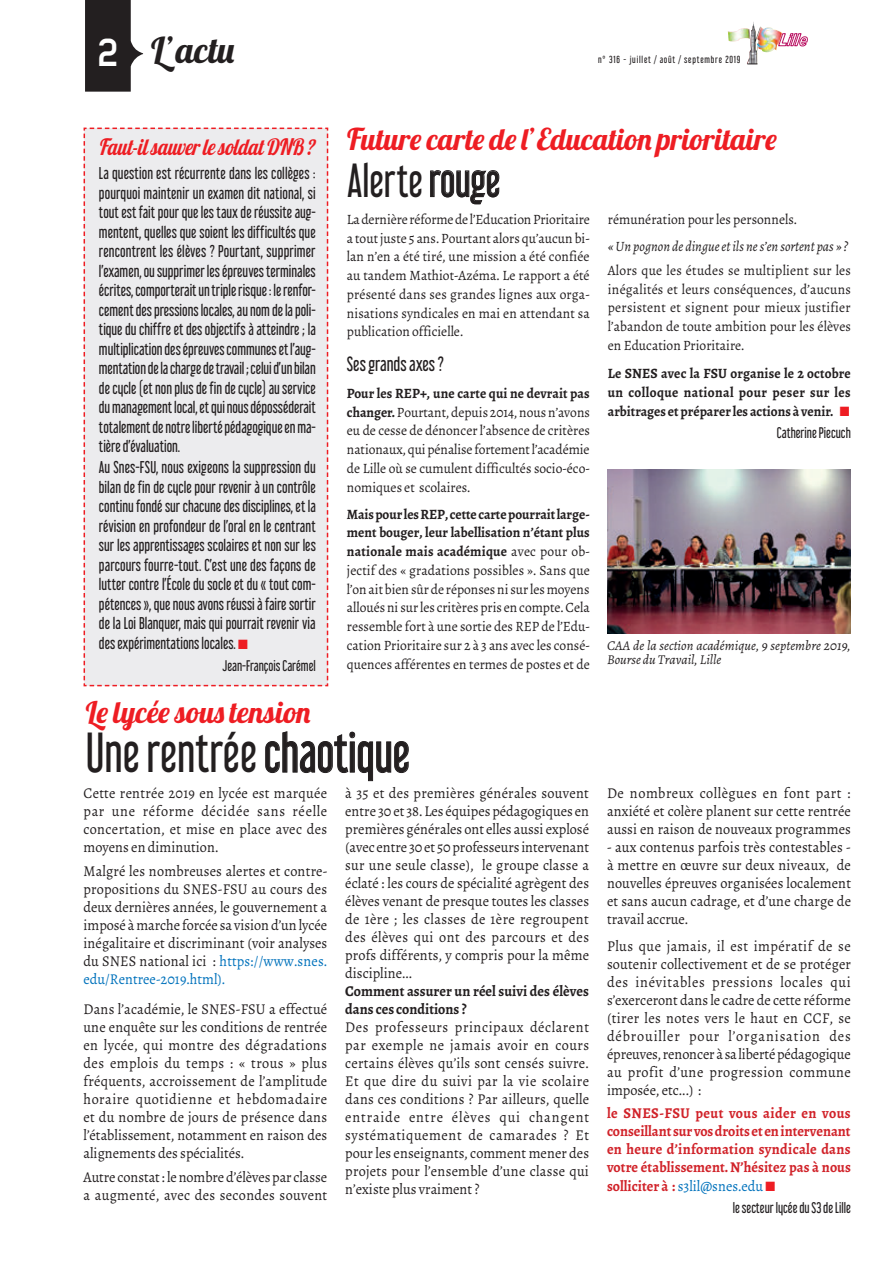
<style>
.page{position:relative;width:893px;height:1263px;background:#fff}
.page>*{position:absolute;margin:0;border:0;box-sizing:border-box;transform-origin:0 0}
.t1{font:49.5px "Libel Suit Rg";color:#231f20;scale:.92 1}
.t2{font:42px "Libel Suit Rg";color:#231f20;scale:.92 1}
.t3{font:35.85px "Lobster 1.4";color:#231f20}
.t4{font:30px "Lobster 1.4";color:#ee1d23}
.t5{font:22.5px "Lobster 1.4";letter-spacing:-.005em;color:#ee1d23;scale:.85 1}
.t6{font:18px "Libel Suit Rg";color:#231f20;scale:.95 1}
.t7{font:15px/18px "Alegreya";letter-spacing:.005em;color:#231f20;text-align:justify;scale:.95 1}
.t8{font:15px/19.5px "Libel Suit Rg";color:#231f20;text-align:justify;scale:.95 1}
.t9{font:700 15px/18px "Alegreya";letter-spacing:.005em;color:#d1232a;text-align:justify;scale:.95 1}
.t10{font:700 15px/18px "Alegreya";color:#231f20;scale:.95 1}
.t11{font:15px "Alegreya";color:#0072bc;scale:.95 1}
.t12{font:14.25px/18.8px "Alegreya";color:#231f20;text-align:justify;scale:.95 1}
.t13{font:700 14.25px/18.8px "Alegreya";color:#231f20;text-align:justify;scale:.95 1}
.t14{font:italic 14.25px "Alegreya";color:#231f20;scale:.95 1}
.t15{font:13.5px "Libel Suit Rg";color:#231f20;scale:.95 1}
.t16{font:italic 13.5px/13.5px "Alegreya";letter-spacing:.005em;color:#231f20}
.t17{font:9px "Libel Suit Rg";letter-spacing:.09em;color:#231f20}
.s1{font-family:"Lastwaerkbold";font-size:39px;color:#fff}
.s2{color:#ee1d23}
.s3{font-weight:700}
.s4{color:#0072bc}
.s5{font-weight:700;color:#d1232a}
</style>
<div class="page">
<img style="left:728px;top:22px;width:54px;height:42px">
<svg style="left:778px;top:33px;width:29px;height:13px"></svg>
<svg style="left:85px;top:0;width:58px;height:92px"></svg>
<svg style="left:430px;top:170px;width:70px;height:35px"></svg>
<svg style="left:265px;top:731px;width:144px;height:50px"></svg>
<div style="left:83px;top:127px;width:246px;height:560px;background:#ececee"></div>
<img style="left:607px;top:469px;width:243px;height:164px">
<h3 class="t3" style="left:98px;top:27px;width:139px"><span class="s1">2</span> L’actu</h3>
<h3 class="t5" style="left:99px;top:133px;width:260px">Faut-il sauver le soldat DNB ?</h3>
<p class="t8" style="left:99px;top:162px;width:230px">La question est récurrente dans les collèges : pourquoi maintenir un examen dit national, si tout est fait pour que les taux de réussite aug&shy;mentent, quelles que soient les difficultés que rencontrent les élèves ? Pourtant, supprimer l’examen, ou supprimer les épreuves terminales écrites, comporterait un triple risque: le renfor&shy;cement des pressions locales, au nom de la poli&shy;tique du chiffre et des objectifs à atteindre ; la multiplication des épreuves communes et l’aug&shy;mentation de la charge de travail ; celui d’un bilan de cycle (et non plus de fin de cycle) au service du management local, et qui nous déposséderait totalement de notre liberté pédagogique en ma&shy;tière d’évaluation.</p>
<p class="t8" style="left:99px;top:456px;width:230px">Au Snes-FSU, nous exigeons la suppression du bilan de fin de cycle pour revenir à un contrôle continu fondé sur chacune des disciplines, et la révision en profondeur de l’oral en le centrant sur les apprentissages scolaires et non sur les parcours fourre-tout. C’est une des façons de lutter contre l’École du socle et du « tout com&shy;pétences », que nous avons réussi à faire sortir de la Loi Blanquer, mais qui pourrait revenir via des expérimentations locales. <span class="s2">■</span></p>
<p class="t15" style="left:223px;top:655px;width:100px">Jean-François Carémel</p>
<p class="t17" style="left:598px;top:53px;width:144px">n° 316 - juillet / août / septembre 2019</p>
<h3 class="t4" style="left:347px;top:120px;width:431px">Future carte de l’Education prioritaire</h3>
<h2 class="t2" style="left:347px;top:146px;width:168px">Alerte rouge</h2>
<p class="t12" style="left:347px;top:210px;width:257px">La dernière réforme de l’Education Prioritaire a tout juste 5 ans. Pourtant alors qu’aucun bi&shy;lan n’en a été tiré, une mission a été confiée au tandem Mathiot-Azéma. Le rapport a été présenté dans ses grandes lignes aux orga&shy;nisations syndicales en mai en attendant sa publication officielle.</p>
<p class="t6" style="left:347px;top:349px;width:104px">Ses grands axes ?</p>
<p class="t12" style="left:347px;top:384px;width:257px"><span class="s3">Pour les REP+, une carte qui ne devrait pas changer.</span> Pourtant, depuis 2014, nous n’avons eu de cesse de dénoncer l’absence de critères nationaux, qui pénalise fortement l’académie de Lille où se cumulent difficultés socio-éco&shy;nomiques et scolaires.</p>
<p class="t12" style="left:347px;top:504px;width:257px"><span class="s3">Mais pour les REP, cette carte pourrait large&shy;ment bouger, leur labellisation n’étant plus nationale mais académique</span> avec pour ob&shy;jectif des « gradations possibles ». Sans que l’on ait bien sûr de réponses ni sur les moyens alloués ni sur les critères pris en compte. Cela ressemble fort à une sortie des REP de l’Edu&shy;cation Prioritaire sur 2 à 3 ans avec les consé&shy;quences afférentes en termes de postes et de</p>
<p class="t12" style="left:608px;top:210px;width:201px">rémunération pour les personnels.</p>
<p class="t14" style="left:608px;top:237px;width:254px">« Un pognon de dingue et ils ne s’en sortent pas » ?</p>
<p class="t12" style="left:608px;top:261px;width:257px">Alors que les études se multiplient sur les inégalités et leurs conséquences, d’aucuns persistent et signent pour mieux justifier l’abandon de toute ambition pour les élèves en Education Prioritaire.</p>
<p class="t13" style="left:608px;top:364px;width:257px">Le SNES avec la FSU organise le 2 octobre un colloque national pour peser sur les arbitrages et préparer les actions à venir. <span class="s2">■</span></p>
<p class="t15" style="left:777px;top:421px;width:79px">Catherine Piecuch</p>
<p class="t16" style="left:607px;top:639px;width:245px">CAA de la section académique, 9 septembre 2019,<br>Bourse du Travail, Lille</p>
<h3 class="t4" style="left:86px;top:693px;width:227px">Le lycée sous tension</h3>
<h1 class="t1" style="left:86px;top:712px;width:354px">Une rentrée chaotique</h1>
<p class="t7" style="left:84px;top:784px;width:258px">Cette rentrée 2019 en lycée est marquée par une réforme décidée sans réelle concertation, et mise en place avec des moyens en diminution.</p>
<p class="t7" style="left:84px;top:862px;width:258px">Malgré les nombreuses alertes et contre&shy;propositions du SNES-FSU au cours des deux dernières années, le gouvernement a imposé à marche forcée sa vision d’un lycée inégalitaire et discriminant (voir analyses du SNES national ici : <span class="s4">https://www.snes. edu/Rentree-2019.html).</span></p>
<p class="t7" style="left:84px;top:1000px;width:258px">Dans l’académie, le SNES-FSU a effectué une enquête sur les conditions de rentrée en lycée, qui montre des dégradations des emplois du temps : « trous » plus fréquents, accroissement de l’amplitude horaire quotidienne et hebdomadaire et du nombre de jours de présence dans l’établissement, notamment en raison des alignements des spécialités.</p>
<p class="t7" style="left:84px;top:1168px;width:258px">Autre constat : le nombre d’élèves par classe a augmenté, avec des secondes souvent</p>
<p class="t7" style="left:345px;top:784px;width:258px">à 35 et des premières générales souvent entre 30 et 38. Les équipes pédagogiques en premières générales ont elles aussi explosé (avec entre 30 et 50 professeurs intervenant sur une seule classe), le groupe classe a éclaté : les cours de spécialité agrègent des élèves venant de presque toutes les classes de 1ère ; les classes de 1ère regroupent des élèves qui ont des parcours et des profs différents, y compris pour la même discipline...</p>
<p class="t10" style="left:345px;top:982px;width:258px">Comment assurer un réel suivi des élèves dans ces conditions ?</p>
<p class="t7" style="left:345px;top:1018px;width:258px">Des professeurs principaux déclarent par exemple ne jamais avoir en cours certains élèves qu’ils sont censés suivre.<br>Et que dire du suivi par la vie scolaire dans ces conditions ? Par ailleurs, quelle entraide entre élèves qui changent systématiquement de camarades ? Et pour les enseignants, comment mener des projets pour l’ensemble d’une classe qui n’existe plus vraiment ?</p>
<p class="t7" style="left:607px;top:784px;width:258px">De nombreux collègues en font part : anxiété et colère planent sur cette rentrée aussi en raison de nouveaux programmes</p>
<p class="t7" style="left:607px;top:838px;width:258px">- aux contenus parfois très contestables - à mettre en œuvre sur deux niveaux, de nouvelles épreuves organisées localement et sans aucun cadrage, et d’une charge de travail accrue.</p>
<p class="t7" style="left:607px;top:937px;width:258px">Plus que jamais, il est impératif de se soutenir collectivement et de se protéger des inévitables pressions locales qui s’exerceront dans le cadre de cette réforme (tirer les notes vers le haut en CCF, se débrouiller pour l’organisation des épreuves, renoncer à sa liberté pédagogique au profit d’une progression commune imposée, etc...) :</p>
<p class="t9" style="left:607px;top:1104px;width:258px">le SNES-FSU peut vous aider en vous conseillant sur vos droits et en intervenant en heure d’information syndicale dans votre établissement. N’hésitez pas à nous</p>
<p class="t11" style="left:607px;top:1177px;width:178px"><span class="s5">solliciter à :</span> s3lil@snes.edu <span class="s2">■</span></p>
<p class="t15" style="left:733px;top:1197px;width:126px">le secteur lycée du S3 de Lille</p>
</div>
